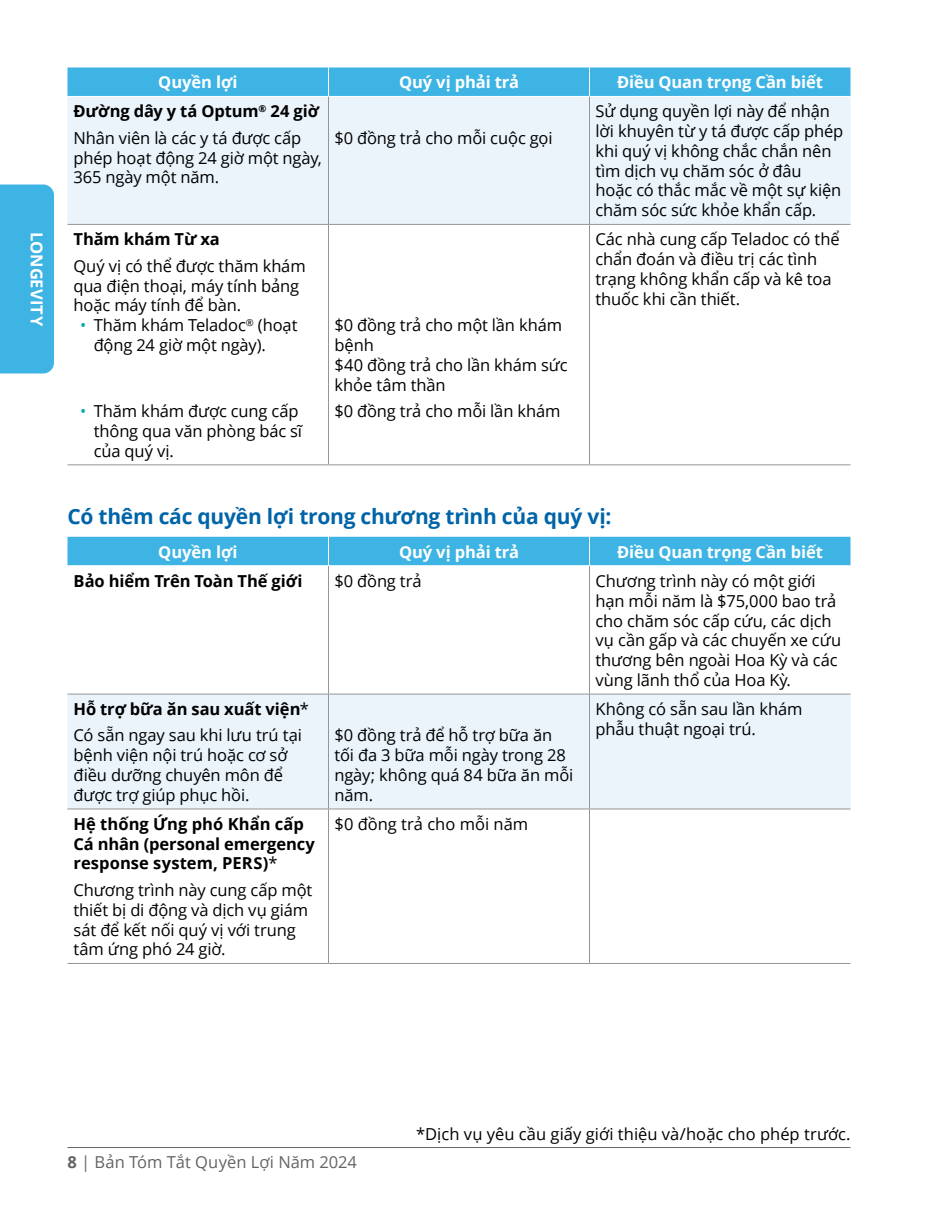
<style>
.page{position:relative;width:945px;height:1215px;background:#fff}
.page>*{position:absolute;margin:0;border:0;box-sizing:border-box;transform-origin:0 0}
.t1{font:700 21px "Open Sans";letter-spacing:-.01em;color:#0064a8}
.t2{font:16.5px/19.8px "Open Sans";letter-spacing:-.01em;color:#000}
.t3{font:700 16.5px/19.8px "Open Sans";color:#000}
.t4{font:700 16.5px "Open Sans";letter-spacing:-.005em;color:#fff}
.t5{font:16.5px "Open Sans";color:#636466}
.s1{font-weight:700}
.s2{color:#00aea9}
.s3{font-weight:400}
</style>
<div class="page">
<div style="left:0;top:184px;width:54px;height:190px;background:#3eb4e4"></div>
<hr style="left:68px;top:1147px;width:782px;height:1px;background:#636466">
<div style="left:68px;top:97px;width:782px;height:127px;background:#ebf4fb"></div>
<svg style="left:68px;top:67px;width:782px;height:29px;background:#42b5e4"></svg>
<hr style="left:328px;top:97px;width:1px;height:127px;background:#939598">
<hr style="left:589px;top:97px;width:1px;height:127px;background:#939598">
<hr style="left:68px;top:224px;width:260px;height:1px;background:#939598">
<hr style="left:68px;top:464px;width:260px;height:1px;background:#939598">
<hr style="left:328px;top:224px;width:262px;height:1px;background:#939598">
<hr style="left:328px;top:225px;width:1px;height:239px;background:#939598">
<hr style="left:328px;top:464px;width:262px;height:1px;background:#939598">
<hr style="left:590px;top:224px;width:260px;height:1px;background:#939598">
<hr style="left:589px;top:225px;width:1px;height:239px;background:#939598">
<hr style="left:590px;top:464px;width:260px;height:1px;background:#939598">
<div style="left:68px;top:695px;width:782px;height:114px;background:#ebf4fb"></div>
<div style="left:68px;top:537px;width:782px;height:29px;background:#3eb4e4"></div>
<hr style="left:328px;top:566px;width:1px;height:128px;background:#939598">
<hr style="left:589px;top:566px;width:1px;height:128px;background:#939598">
<hr style="left:68px;top:694px;width:260px;height:1px;background:#939598">
<hr style="left:328px;top:694px;width:262px;height:1px;background:#939598">
<hr style="left:328px;top:694px;width:1px;height:115px;background:#939598">
<hr style="left:590px;top:694px;width:260px;height:1px;background:#939598">
<hr style="left:589px;top:694px;width:1px;height:115px;background:#939598">
<hr style="left:68px;top:809px;width:260px;height:1px;background:#939598">
<hr style="left:328px;top:809px;width:262px;height:1px;background:#939598">
<hr style="left:328px;top:809px;width:1px;height:154px;background:#939598">
<hr style="left:590px;top:809px;width:260px;height:1px;background:#939598">
<hr style="left:589px;top:809px;width:1px;height:154px;background:#939598">
<hr style="left:68px;top:963px;width:260px;height:1px;background:#939598">
<hr style="left:328px;top:963px;width:262px;height:1px;background:#939598">
<hr style="left:590px;top:963px;width:260px;height:1px;background:#939598">
<p class="t4" style="left:49px;top:232px;width:95px;rotate:90deg">LONGEVITY</p>
<p class="t4" style="left:158px;top:71px;width:81px">Quyền lợi</p>
<p class="t4" style="left:399px;top:71px;width:121px">Quý vị phải trả</p>
<p class="t4" style="left:617px;top:71px;width:208px">Điều Quan trọng Cần biết</p>
<p class="t2" style="left:74px;top:98px;width:247px;line-height:26.5px"><span class="s1">Đường dây y tá Optum</span><sup>®</sup> <span class="s1">24 giờ<br></span>Nhân viên là các y tá được cấp</p>
<p class="t2" style="left:74px;top:147px;width:250px">phép hoạt động 24 giờ một ngày,<br>365 ngày một năm.</p>
<p class="t2" style="left:595px;top:101px;width:249px">Sử dụng quyền lợi này để nhận lời khuyên từ y tá được cấp phép khi quý vị không chắc chắn nên tìm dịch vụ chăm sóc ở đâu<br>hoặc có thắc mắc về một sự kiện chăm sóc sức khỏe khẩn cấp.</p>
<p class="t2" style="left:335px;top:127px;width:220px">$0 đồng trả cho mỗi cuộc gọi</p>
<p class="t3" style="left:74px;top:229px;width:148px">Thăm khám Từ xa</p>
<p class="t2" style="left:74px;top:255px;width:234px">Quý vị có thể được thăm khám qua điện thoại, máy tính bảng hoặc máy tính để bàn.</p>
<p class="t2" style="left:94px;top:315px;width:205px;text-indent:-13px"><span class="s2">•</span> Thăm khám Teladoc<sup>®</sup> (hoạt động 24 giờ một ngày).</p>
<p class="t2" style="left:94px;top:401px;width:210px;text-indent:-13px"><span class="s2">•</span> Thăm khám được cung cấp thông qua văn phòng bác sĩ của quý vị.</p>
<p class="t2" style="left:334px;top:315px;width:235px">$0 đồng trả cho một lần khám bệnh<br>$40 đồng trả cho lần khám sức khỏe tâm thần</p>
<p class="t2" style="left:334px;top:401px;width:227px">$0 đồng trả cho mỗi lần khám</p>
<p class="t2" style="left:595px;top:229px;width:246px">Các nhà cung cấp Teladoc có thể chẩn đoán và điều trị các tình trạng không khẩn cấp và kê toa thuốc khi cần thiết.</p>
<p class="t1" style="left:68px;top:502px;width:546px">Có thêm các quyền lợi trong chương trình của quý vị:</p>
<p class="t4" style="left:158px;top:540px;width:81px">Quyền lợi</p>
<p class="t4" style="left:399px;top:540px;width:121px">Quý vị phải trả</p>
<p class="t4" style="left:617px;top:540px;width:208px">Điều Quan trọng Cần biết</p>
<p class="t3" style="left:74px;top:571px;width:230px">Bảo hiểm Trên Toàn Thế giới</p>
<p class="t2" style="left:335px;top:571px;width:89px">$0 đồng trả</p>
<p class="t2" style="left:596px;top:571px;width:247px">Chương trình này có một giới hạn mỗi năm là $75,000 bao trả cho chăm sóc cấp cứu, các dịch vụ cần gấp và các chuyến xe cứu thương bên ngoài Hoa Kỳ và các vùng lãnh thổ của Hoa Kỳ.</p>
<p class="t2" style="left:74px;top:695px;width:237px;line-height:26.5px"><span class="s1">Hỗ trợ bữa ăn sau xuất viện</span>*<br>Có sẵn ngay sau khi lưu trú tại</p>
<p class="t2" style="left:74px;top:745px;width:216px">bệnh viện nội trú hoặc cơ sở điều dưỡng chuyên môn để được trợ giúp phục hồi.</p>
<p class="t2" style="left:596px;top:699px;width:208px">Không có sẵn sau lần khám phẫu thuật ngoại trú.</p>
<p class="t2" style="left:335px;top:725px;width:240px">$0 đồng trả để hỗ trợ bữa ăn tối đa 3 bữa mỗi ngày trong 28 ngày; không quá 84 bữa ăn mỗi năm.</p>
<p class="t3" style="left:74px;top:813px;width:243px">Hệ thống Ứng phó Khẩn cấp<br>Cá nhân (personal emergency response system, PERS)<span class="s3">*</span></p>
<p class="t2" style="left:74px;top:880px;width:240px">Chương trình này cung cấp một thiết bị di động và dịch vụ giám sát để kết nối quý vị với trung tâm ứng phó 24 giờ.</p>
<p class="t2" style="left:335px;top:813px;width:195px">$0 đồng trả cho mỗi năm</p>
<p class="t5" style="left:68px;top:1151px;width:291px"><span class="s1">8</span> | Bản Tóm Tắt Quyền Lợi Năm 2024</p>
<p class="t2" style="left:416px;top:1124px;width:436px">*Dịch vụ yêu cầu giấy giới thiệu và/hoặc cho phép trước.</p>
</div>
